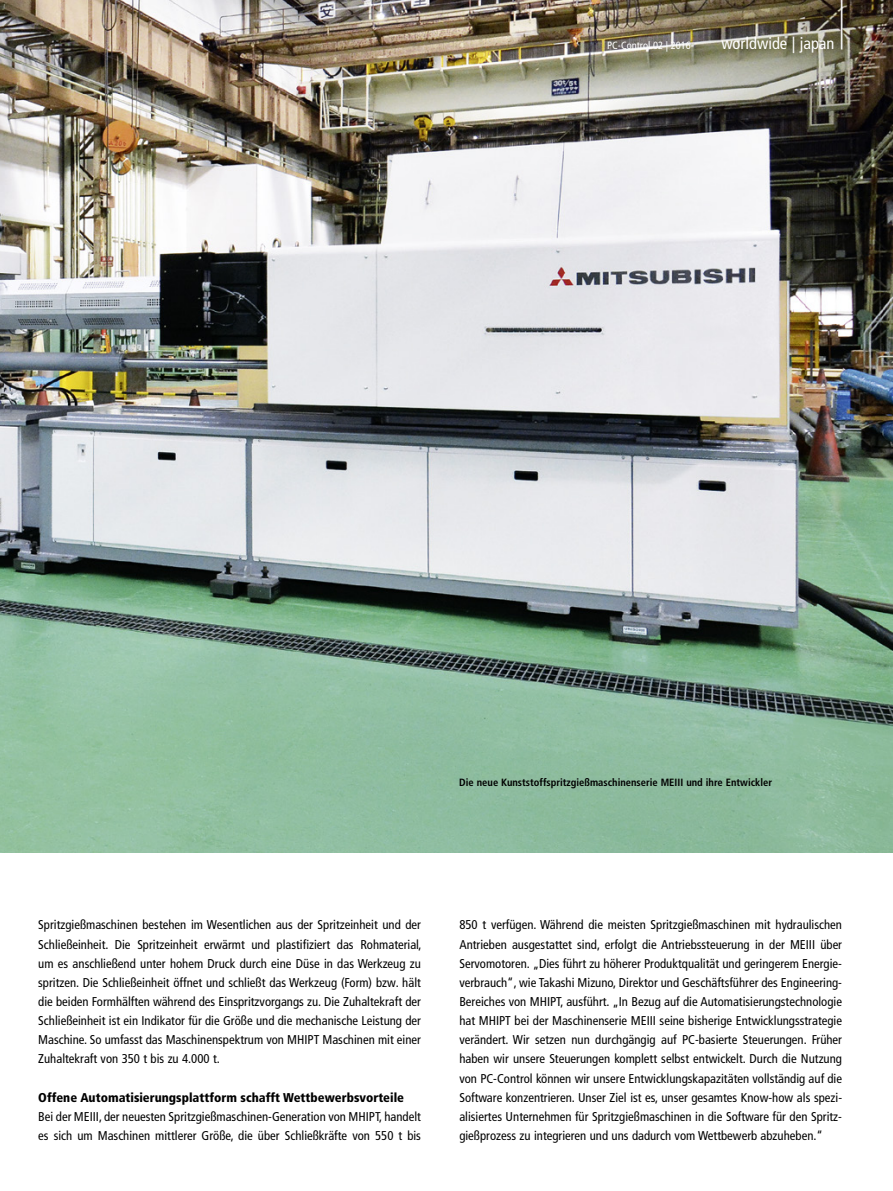
<style>
.page{position:relative;width:893px;height:1191px;background:#fff}
.page>*{position:absolute;margin:0;border:0;box-sizing:border-box;transform-origin:0 0}
.t1{font:300 condensed 61.8px "Frutiger LT Pro";color:#fff;scale:.49 1}
.t2{font:condensed 16.5px "Frutiger LT Pro";color:#fff}
.t3{font:condensed 12.75px/19.2px "Frutiger LT Pro";color:#000;text-align:justify}
.t4{font:900 condensed 12.75px "Frutiger LT Pro";color:#000}
.t5{font:700 condensed 10.5px "Frutiger LT Pro";color:#000}
.t6{font:condensed 10.5px "Frutiger LT Pro";color:#fff}
</style>
<div class="page">
<img style="left:0;top:0;width:893px;height:853px">
<h1 class="t1" style="left:838px;top:-23px;width:15px">|</h1>
<p class="t6" style="left:607px;top:39px;width:85px">PC-Control 02 | 2016</p>
<p class="t2" style="left:721px;top:34px;width:115px">worldwide | japan</p>
<p class="t5" style="left:459px;top:776px;width:314px">Die neue Kunststoffspritzgießmaschinenserie MEIII und ihre Entwickler</p>
<p class="t3" style="left:38px;top:915px;width:385px">Spritzgießmaschinen bestehen im Wesentlichen aus der Spritzeinheit und der Schließeinheit. Die Spritzeinheit erwärmt und plastifiziert das Rohmaterial, um es anschließend unter hohem Druck durch eine Düse in das Werkzeug zu spritzen. Die Schließeinheit öffnet und schließt das Werkzeug (Form) bzw. hält die beiden Formhälften während des Einspritzvorgangs zu. Die Zuhaltekraft der Schließeinheit ist ein Indikator für die Größe und die mechanische Leistung der Maschine. So umfasst das Maschinenspektrum von MHIPT Maschinen mit einer Zuhaltekraft von 350 t bis zu 4.000 t.</p>
<p class="t4" style="left:38px;top:1089px;width:367px">Offene Automatisierungsplattform schafft Wettbewerbsvorteile</p>
<p class="t3" style="left:38px;top:1106px;width:384px">Bei der MEIII, der neuesten Spritzgießmaschinen-Generation von MHIPT, handelt es sich um Maschinen mittlerer Größe, die über Schließkräfte von 550 t bis</p>
<p class="t3" style="left:459px;top:915px;width:384px">850 t verfügen. Während die meisten Spritzgießmaschinen mit hydraulischen Antrieben ausgestattet sind, erfolgt die Antriebssteuerung in der MEIII über Servomotoren. „Dies führt zu höherer Produktqualität und geringerem Energie&shy;verbrauch“, wie Takashi Mizuno, Direktor und Geschäftsführer des Engineering-Bereiches von MHIPT, ausführt. „In Bezug auf die Automatisierungstechnologie hat MHIPT bei der Maschinenserie MEIII seine bisherige Entwicklungsstrategie verändert. Wir setzen nun durchgängig auf PC-basierte Steuerungen. Früher haben wir unsere Steuerungen komplett selbst entwickelt. Durch die Nutzung von PC-Control können wir unsere Entwicklungskapazitäten vollständig auf die Software konzentrieren. Unser Ziel ist es, unser gesamtes Know-how als spezi&shy;alisiertes Unternehmen für Spritzgießmaschinen in die Software für den Spritz&shy;gießprozess zu integrieren und uns dadurch vom Wettbewerb abzuheben.“</p>
</div>
